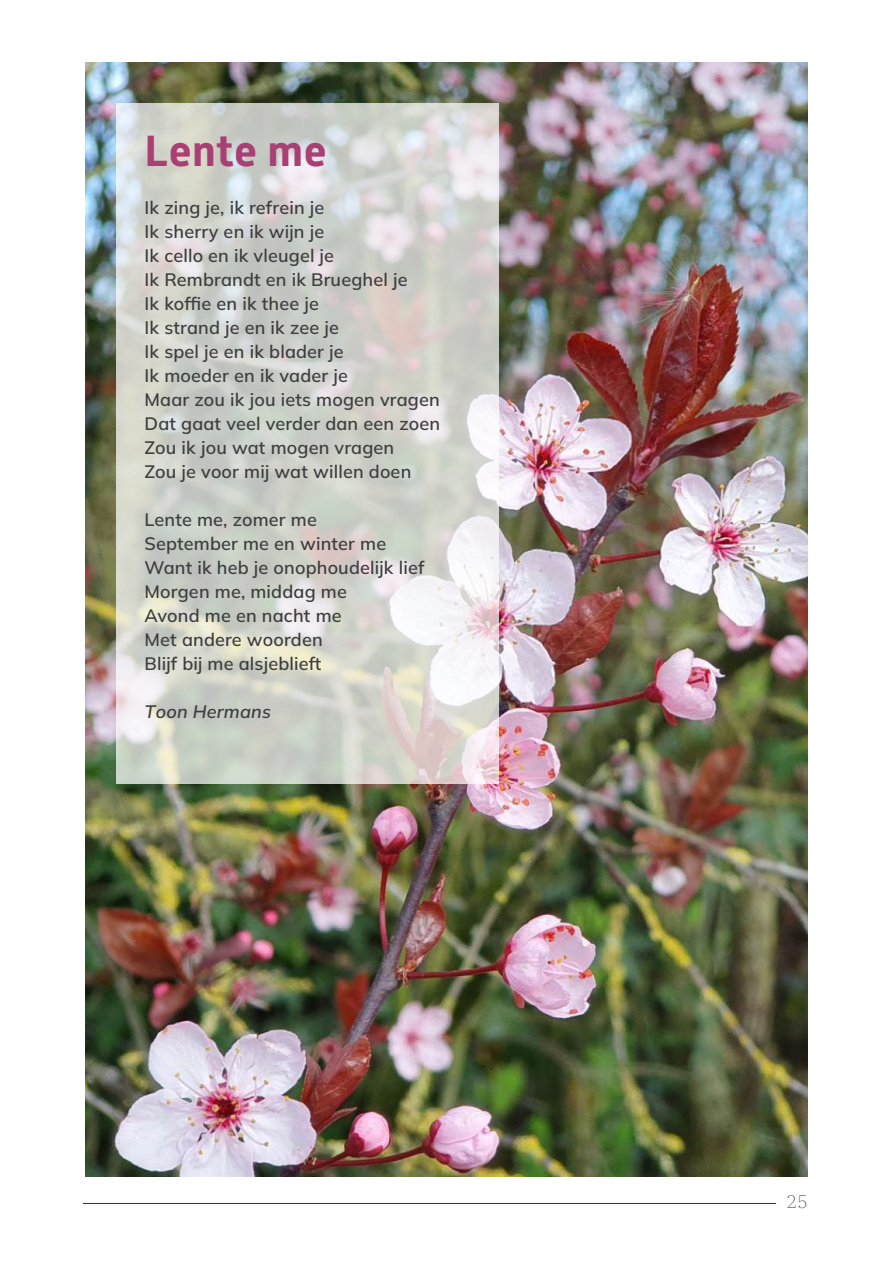
<style>
.page{position:relative;width:893px;height:1263px;background:#fff}
.page>*{position:absolute;margin:0;border:0;box-sizing:border-box;transform-origin:0 0}
.t1{font:700 43.5px "Alwyn New";letter-spacing:.01em;color:#aa3f73}
.t2{font:200 18px/24px "Mulish";letter-spacing:.01em;color:#3e3e3f}
.t3{font:italic 200 18px "Mulish";letter-spacing:.01em;color:#3e3e3f}
.t4{font:200 18px "IBM Plex Serif";color:#3e3e3f}
</style>
<div class="page">
<hr style="left:83px;top:1203px;width:693px;height:1px;background:#17335d">
<img style="left:85px;top:62px;width:723px;height:1114px">
<svg style="left:117px;top:103px;width:382px;height:681px"></svg>
<h1 class="t1" style="left:145px;top:125px;width:184px">Lente me</h1>
<p class="t2" style="left:145px;top:195px;width:297px">Ik zing je, ik refrein je<br>Ik sherry en ik wijn je<br>Ik cello en ik vleugel je<br>Ik Rembrandt en ik Brueghel je<br>Ik koffie en ik thee je<br>Ik strand je en ik zee je<br>Ik spel je en ik blader je<br>Ik moeder en ik vader je<br>Maar zou ik jou iets mogen vragen<br>Dat gaat veel verder dan een zoen<br>Zou ik jou wat mogen vragen<br>Zou je voor mij wat willen doen</p>
<p class="t2" style="left:145px;top:507px;width:281px">Lente me, zomer me<br>September me en winter me<br>Want ik heb je onophoudelijk lief<br>Morgen me, middag me<br>Avond me en nacht me<br>Met andere woorden<br>Blijf bij me alsjeblieft</p>
<p class="t3" style="left:145px;top:699px;width:128px">Toon Hermans</p>
<p class="t4" style="left:786px;top:1188px;width:23px">25</p>
</div>
